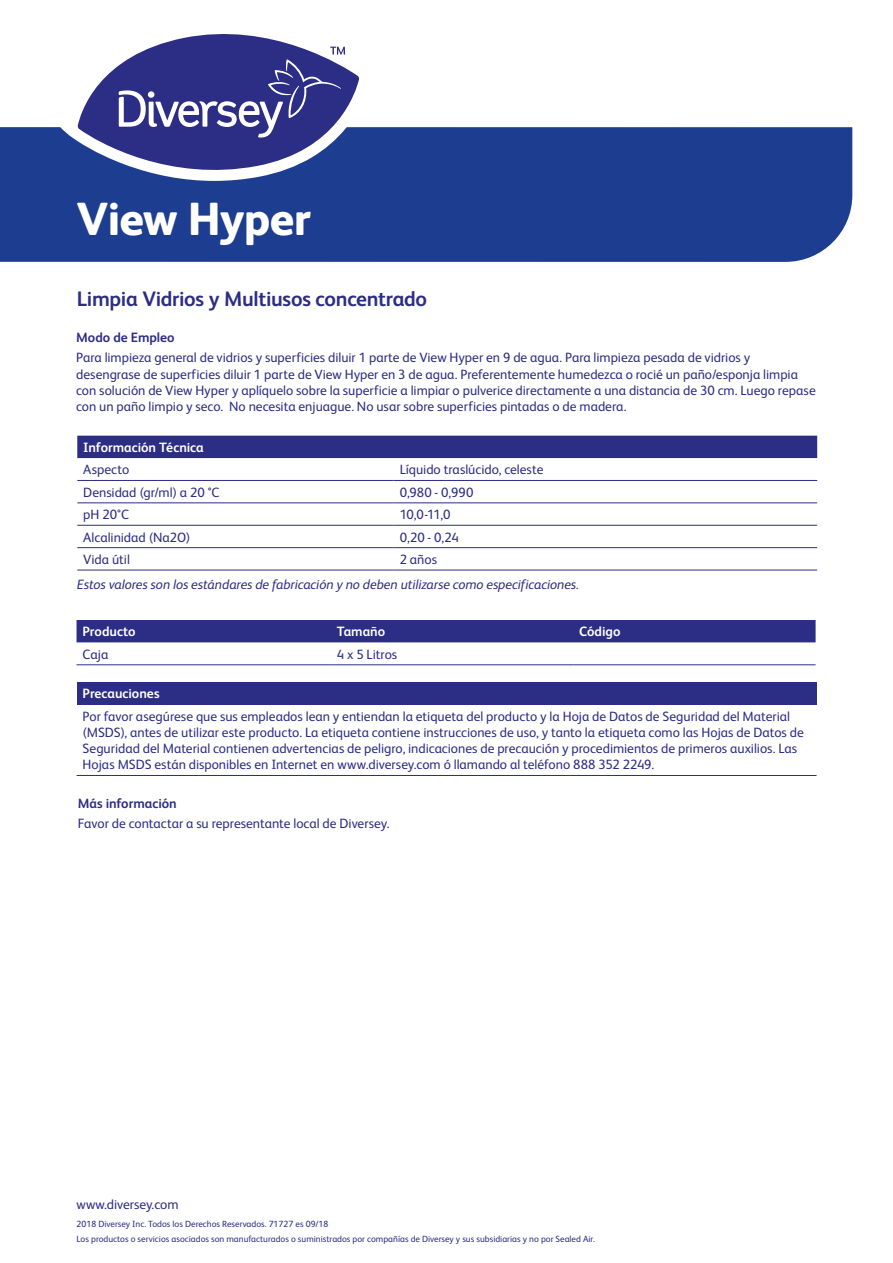
<style>
.page{position:relative;width:893px;height:1263px;background:#fff}
.page>*{position:absolute;margin:0;border:0;box-sizing:border-box;transform-origin:0 0}
.t1{font:800 46.5px "FS Albert Pro";letter-spacing:-.02em;color:#fff}
.t2{font:700 21px "FS Albert Pro";letter-spacing:-.015em;color:#2c2d84}
.t3{font:13.5px/16.2px "FS Albert Pro";color:#2c2d84}
.t4{font:italic 13.5px "FS Albert Pro";letter-spacing:-.005em;color:#2c2d84}
.t5{font:700 13.5px "FS Albert Pro";letter-spacing:-.005em;color:#fff}
.t6{font:700 13.5px "FS Albert Pro";color:#2c2d84}
.t7{font:9px/15px "FS Albert Pro";color:#2c2d84}
</style>
<div class="page">
<div style="left:0;top:127px;width:852px;height:135px;background:#1d3d90"></div>
<div style="left:77px;top:436px;width:740px;height:22px;background:#2c2d84"></div>
<hr style="left:77px;top:480px;width:317px;height:1px;background:#2c2d84">
<hr style="left:394px;top:480px;width:423px;height:1px;background:#2c2d84">
<hr style="left:77px;top:502px;width:317px;height:1px;background:#2c2d84">
<hr style="left:394px;top:502px;width:423px;height:1px;background:#2c2d84">
<hr style="left:77px;top:525px;width:317px;height:1px;background:#2c2d84">
<hr style="left:394px;top:525px;width:423px;height:1px;background:#2c2d84">
<hr style="left:77px;top:547px;width:317px;height:1px;background:#2c2d84">
<hr style="left:394px;top:547px;width:423px;height:1px;background:#2c2d84">
<hr style="left:77px;top:570px;width:317px;height:1px;background:#2c2d84">
<hr style="left:394px;top:570px;width:423px;height:1px;background:#2c2d84">
<div style="left:77px;top:620px;width:739px;height:22px;background:#2c2d84"></div>
<hr style="left:77px;top:664px;width:254px;height:1px;background:#2c2d84">
<hr style="left:331px;top:664px;width:242px;height:1px;background:#2c2d84">
<hr style="left:573px;top:664px;width:243px;height:1px;background:#2c2d84">
<div style="left:77px;top:682px;width:739px;height:22px;background:#2c2d84"></div>
<hr style="left:77px;top:775px;width:739px;height:1px;background:#2c2d84">
<svg style="left:58px;top:78px;width:316px;height:103px"></svg>
<svg style="left:78px;top:34px;width:281px;height:148px"></svg>
<svg style="left:119px;top:47px;width:226px;height:91px;background:#4f5098"></svg>
<h1 class="t1" style="left:77px;top:183px;width:236px">View Hyper</h1>
<h2 class="t2" style="left:77px;top:284px;width:352px">Limpia Vidrios y Multiusos concentrado</h2>
<p class="t6" style="left:76px;top:328px;width:100px">Modo de Empleo</p>
<p class="t3" style="left:76px;top:349px;width:741px">Para limpieza general de vidrios y superficies diluir 1 parte de View Hyper en 9 de agua. Para limpieza pesada de vidrios y desengrase de superficies diluir 1 parte de View Hyper en 3 de agua. Preferentemente humedezca o rocié un paño/esponja limpia con solución de View Hyper y aplíquelo sobre la superficie a limpiar o pulverice directamente a una distancia de 30 cm. Luego repase con un paño limpio y seco. No necesita enjuague. No usar sobre superficies pintadas o de madera.</p>
<p class="t5" style="left:83px;top:438px;width:122px">Información Técnica</p>
<p class="t3" style="left:83px;top:461px;width:48px">Aspecto</p>
<p class="t3" style="left:400px;top:461px;width:145px">Líquido traslúcido, celeste</p>
<p class="t3" style="left:83px;top:483px;width:138px">Densidad (gr/ml) a 20 °C</p>
<p class="t3" style="left:400px;top:483px;width:75px">0,980 - 0,990</p>
<p class="t3" style="left:83px;top:505px;width:47px">pH 20°C</p>
<p class="t3" style="left:400px;top:505px;width:52px">10,0-11,0</p>
<p class="t3" style="left:83px;top:528px;width:109px">Alcalinidad (Na2O)</p>
<p class="t3" style="left:400px;top:528px;width:61px">0,20 - 0,24</p>
<p class="t3" style="left:83px;top:550px;width:48px">Vida útil</p>
<p class="t3" style="left:400px;top:550px;width:39px">2 años</p>
<p class="t4" style="left:77px;top:575px;width:503px">Estos valores son los estándares de fabricación y no deben utilizarse como especificaciones.</p>
<p class="t5" style="left:83px;top:622px;width:55px">Producto</p>
<p class="t5" style="left:337px;top:622px;width:50px">Tamaño</p>
<p class="t5" style="left:579px;top:622px;width:43px">Código</p>
<p class="t3" style="left:83px;top:645px;width:27px">Caja</p>
<p class="t3" style="left:337px;top:645px;width:62px">4 x 5 Litros</p>
<p class="t5" style="left:83px;top:684px;width:78px">Precauciones</p>
<p class="t3" style="left:83px;top:707px;width:723px">Por favor asegúrese que sus empleados lean y entiendan la etiqueta del producto y la Hoja de Datos de Seguridad del Material (MSDS), antes de utilizar este producto. La etiqueta contiene instrucciones de uso, y tanto la etiqueta como las Hojas de Datos de Seguridad del Material contienen advertencias de peligro, indicaciones de precaución y procedimientos de primeros auxilios. Las Hojas MSDS están disponibles en Internet en www.diversey.com ó llamando al teléfono 888 352 2249.</p>
<p class="t6" style="left:78px;top:793px;width:101px">Más información</p>
<p class="t3" style="left:78px;top:814px;width:313px">Favor de contactar a su representante local de Diversey.</p>
<p class="t3" style="left:77px;top:1195px;width:104px">www.diversey.com</p>
<p class="t7" style="left:77px;top:1215px;width:520px">2018 Diversey Inc. Todos los Derechos Reservados. 71727 es 09/18<br>Los productos o servicios asociados son manufacturados o suministrados por compañías de Diversey y sus subsidiarias y no por Sealed Air.</p>
</div>
